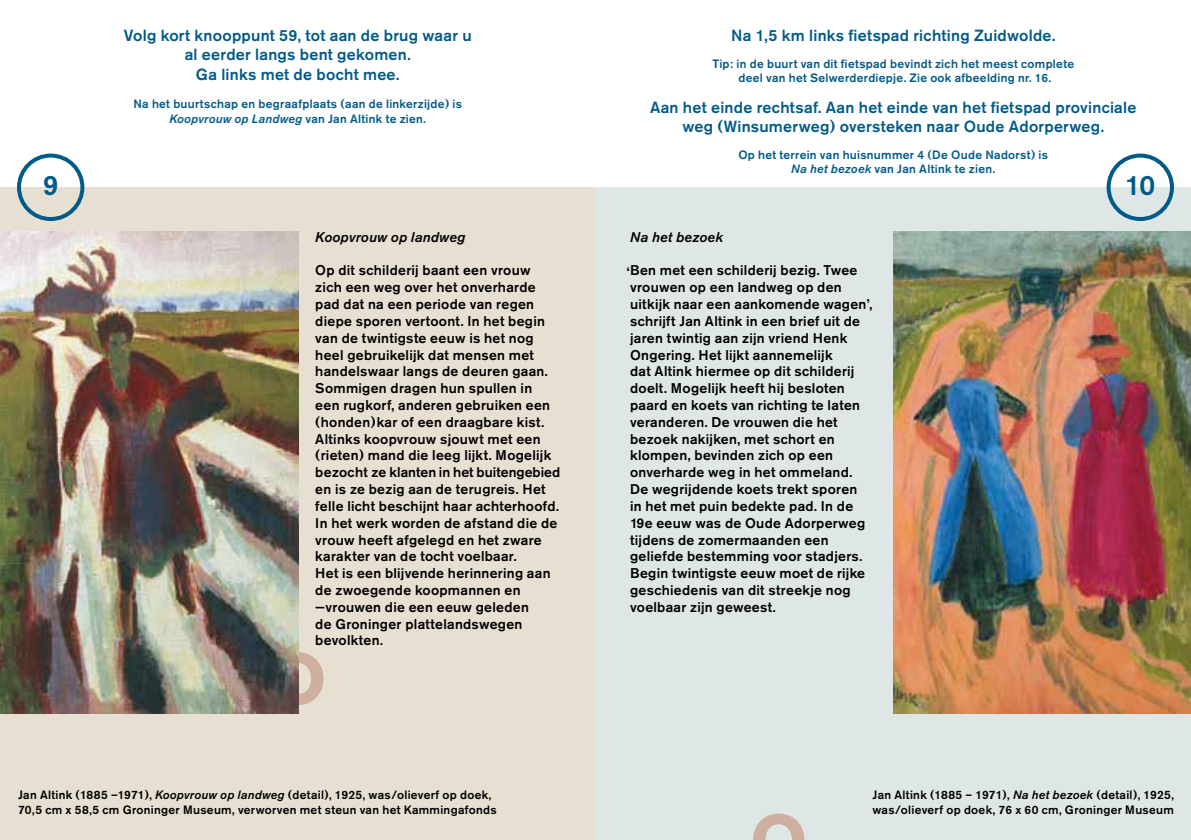
<style>
.page{position:relative;width:1191px;height:840px;background:#fff}
.page>*{position:absolute;margin:0;border:0;box-sizing:border-box;transform-origin:0 0}
.t1{font:500 27.8px "Akzidenz Grotesk BE";color:#005b89}
.t2{font:500 16px/19.2px "Akzidenz Grotesk BE";letter-spacing:.015em;color:#005b89;text-align:center}
.t3{font:500 14px/16.8px "Akzidenz Grotesk BE";letter-spacing:.02em;color:#000}
.t4{font:italic 500 14px "Akzidenz Grotesk BE";letter-spacing:.02em;color:#000}
.t5{font:500 12px/14.4px "Akzidenz Grotesk BE";letter-spacing:.025em;color:#005b89;text-align:center}
.t6{font:500 12px/14.4px "Akzidenz Grotesk BE";letter-spacing:.025em;color:#000}
.s1{font-style:italic}
</style>
<div class="page">
<div style="left:0;top:187px;width:595px;height:652px;background:#e7dfd2"></div>
<div style="left:595px;top:187px;width:596px;height:652px;background:#dfe7e6"></div>
<img style="left:893px;top:231px;width:298px;height:482px">
<div style="left:17px;top:153px;width:67px;height:68px;border:4px solid #005b89;border-radius:50%"></div>
<div style="left:1106px;top:153px;width:68px;height:68px;border:4px solid #005b89;border-radius:50%"></div>
<svg style="left:298px;top:651px;width:25px;height:53px"></svg>
<svg style="left:753px;top:813px;width:51px;height:26px"></svg>
<img style="left:0;top:231px;width:298px;height:482px">
<p class="t2" style="left:124px;top:26px;width:349px">Volg kort knooppunt 59, tot aan de brug waar u al eerder langs bent gekomen.<br>Ga links met de bocht mee.</p>
<p class="t5" style="left:133px;top:97px;width:330px">Na het buurtschap en begraafplaats (aan de linkerzijde) is<br><span class="s1">Koopvrouw op Landweg</span> van Jan Altink te zien.</p>
<p class="t2" style="left:731px;top:26px;width:326px">Na 1,5 km links fietspad richting Zuidwolde.</p>
<p class="t5" style="left:712px;top:56px;width:363px">Tip: in de buurt van dit fietspad bevindt zich het meest complete deel van het Selwerderdiepje. Zie ook afbeelding nr. 16.</p>
<p class="t2" style="left:650px;top:98px;width:488px">Aan het einde rechtsaf. Aan het einde van het fietspad provinciale weg (Winsumerweg) oversteken naar Oude Adorperweg.</p>
<p class="t5" style="left:738px;top:147px;width:311px">Op het terrein van huisnummer 4 (De Oude Nadorst) is<br><span class="s1">Na het bezoek</span> van Jan Altink te zien.</p>
<h1 class="t1" style="left:43px;top:168px;width:17px">9</h1>
<h1 class="t1" style="left:1125px;top:168px;width:32px">10</h1>
<p class="t4" style="left:315px;top:229px;width:151px">Koopvrouw op landweg</p>
<p class="t3" style="left:315px;top:262px;width:246px">Op dit schilderij baant een vrouw zich een weg over het onverharde pad dat na een periode van regen diepe sporen vertoont. In het begin van de twintigste eeuw is het nog heel gebruikelijk dat mensen met handelswaar langs de deuren gaan.<br>Sommigen dragen hun spullen in<br>een rugkorf, anderen gebruiken een (honden)kar of een draagbare kist.<br>Altinks koopvrouw sjouwt met een (rieten) mand die leeg lijkt. Mogelijk bezocht ze klanten in het buitengebied en is ze bezig aan de terugreis. Het felle licht beschijnt haar achterhoofd.<br>In het werk worden de afstand die de vrouw heeft afgelegd en het zware karakter van de tocht voelbaar.<br>Het is een blijvende herinnering aan de zwoegende koopmannen en —vrouwen die een eeuw geleden<br>de Groninger plattelandswegen bevolkten.</p>
<p class="t6" style="left:18px;top:787px;width:480px">Jan Altink (1885 –1971), <span class="s1">Koopvrouw op landweg</span> (detail), 1925, was/olieverf op doek,<br>70,5 cm x 58,5 cm Groninger Museum, verworven met steun van het Kammingafonds</p>
<p class="t4" style="left:630px;top:229px;width:94px">Na het bezoek</p>
<p class="t3" style="left:630px;top:262px;width:244px">Ben met een schilderij bezig. Twee vrouwen op een landweg op den uitkijk naar een aankomende wagen’, schrijft Jan Altink in een brief uit de jaren twintig aan zijn vriend Henk<br>Ongering. Het lijkt aannemelijk<br>dat Altink hiermee op dit schilderij doelt. Mogelijk heeft hij besloten paard en koets van richting te laten veranderen. De vrouwen die het bezoek nakijken, met schort en klompen, bevinden zich op een onverharde weg in het ommeland.<br>De wegrijdende koets trekt sporen in het met puin bedekte pad. In de<br>19e eeuw was de Oude Adorperweg tijdens de zomermaanden een geliefde bestemming voor stadjers.<br>Begin twintigste eeuw moet de rijke geschiedenis van dit streekje nog voelbaar zijn geweest.</p>
<p class="t3" style="left:627px;top:263px;width:4px">‘</p>
<p class="t6" style="left:872px;top:787px;width:303px">Jan Altink (1885 – 1971), <span class="s1">Na het bezoek</span> (detail), 1925, was/olieverf op doek, 76 x 60 cm, Groninger Museum</p>
</div>
